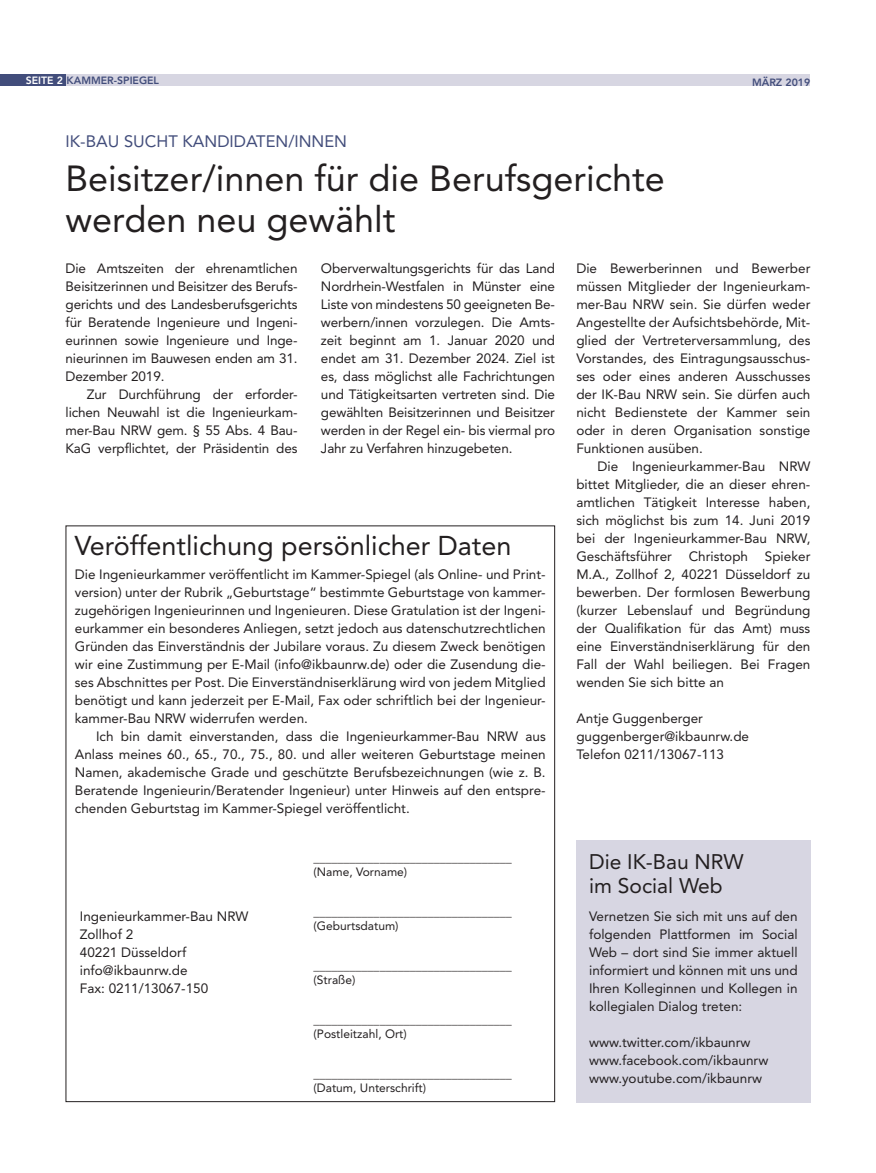
<style>
.page{position:relative;width:876px;height:1173px;background:#fff}
.page>*{position:absolute;margin:0;border:0;box-sizing:border-box;transform-origin:0 0}
.t1{font:36px/40.5px "Avenir LT Std";color:#231f20}
.t2{font:27px "Avenir LT Std";color:#231f20}
.t3{font:21px/24px "Avenir LT Std";color:#231f20}
.t4{font:16.5px "Avenir LT Std";color:#424d7b}
.t5{font:13.5px/18px "Avenir LT Std";color:#231f20;text-align:justify}
.t6{font:12px/13.5px "Avenir LT Std";color:#231f20}
.t7{font:800 10.5px "Avenir LT Std";color:#424d7b}
.s1{color:#fff}
</style>
<div class="page">
<div style="left:64px;top:75px;width:745px;height:11px;background:#d7d6e2"></div>
<div style="left:0;top:75px;width:65px;height:11px;background:#424d7b"></div>
<div style="left:576px;top:840px;width:234px;height:263px;background:#d7d6e2"></div>
<p class="t7" style="left:26px;top:74px;width:134px"><span class="s1">SEITE 2</span> KAMMER-SPIEGEL</p>
<p class="t7" style="left:751px;top:77px;width:60px">MÄRZ 2019</p>
<p class="t4" style="left:66px;top:132px;width:283px">IK-BAU SUCHT KANDIDATEN/INNEN</p>
<h1 class="t1" style="left:66px;top:159px;width:600px">Beisitzer/innen für die Berufsgerichte werden neu gewählt</h1>
<p class="t5" style="left:321px;top:260px;width:235px">Oberverwaltungsgerichts für das Land Nordrhein-Westfalen in Münster eine Liste von mindestens 50 geeigneten Be&shy;werbern/innen vorzulegen. Die Amts&shy;zeit beginnt am 1. Januar 2020 und endet am 31. Dezember 2024. Ziel ist es, dass möglichst alle Fachrichtungen und Tätigkeitsarten vertreten sind. Die gewählten Beisitzerinnen und Beisitzer werden in der Regel ein- bis viermal pro Jahr zu Verfahren hinzugebeten.</p>
<p class="t5" style="left:576px;top:260px;width:235px">Die Bewerberinnen und Bewerber müssen Mitglieder der Ingenieurkam&shy;mer-Bau NRW sein. Sie dürfen weder Angestellte der Aufsichtsbehörde, Mit&shy;glied der Vertreterversammlung, des Vorstandes, des Eintragungsausschus&shy;ses oder eines anderen Ausschusses der IK-Bau NRW sein. Sie dürfen auch nicht Bedienstete der Kammer sein oder in deren Organisation sonstige Funktionen ausüben.</p>
<p class="t5" style="left:576px;top:458px;width:235px;text-indent:21px">Die Ingenieurkammer-Bau NRW bittet Mitglieder, die an dieser ehren&shy;amtlichen Tätigkeit Interesse haben, sich möglichst bis zum 14. Juni 2019 bei der Ingenieurkammer-Bau NRW, Geschäftsführer Christoph Spieker M.A., Zollhof 2, 40221 Düsseldorf zu bewerben. Der formlosen Bewerbung (kurzer Lebenslauf und Begründung der Qualifikation für das Amt) muss eine Einverständniserklärung für den Fall der Wahl beiliegen. Bei Fragen wenden Sie sich bitte an</p>
<p class="t5" style="left:576px;top:710px;width:174px;text-align:left">Antje Guggenberger guggenberger@ikbaunrw.de<br>Telefon 0211/13067-113</p>
<p class="t5" style="left:66px;top:260px;width:233px">Die Amtszeiten der ehrenamtlichen Beisitzerinnen und Beisitzer des Berufs&shy;gerichts und des Landesberufsgerichts für Beratende Ingenieure und Ingeni&shy;eurinnen sowie Ingenieure und Inge&shy;nieurinnen im Bauwesen enden am 31.<br>Dezember 2019.</p>
<p class="t5" style="left:66px;top:386px;width:233px;text-indent:21px">Zur Durchführung der erforder&shy;lichen Neuwahl ist die Ingenieurkam&shy;mer-Bau NRW gem. § 55 Abs. 4 Bau-KaG verpflichtet, der Präsidentin des</p>
<h2 class="t2" style="left:75px;top:530px;width:438px">Veröffentlichung persönlicher Daten</h2>
<p class="t5" style="left:75px;top:566px;width:472px">Die Ingenieurkammer veröffentlicht im Kammer-Spiegel (als Online- und Print&shy;version) unter der Rubrik „Geburtstage“ bestimmte Geburtstage von kammer&shy;zugehörigen Ingenieurinnen und Ingenieuren. Diese Gratulation ist der Ingeni&shy;eurkammer ein besonderes Anliegen, setzt jedoch aus datenschutzrechtlichen Gründen das Einverständnis der Jubilare voraus. Zu diesem Zweck benötigen wir eine Zustimmung per E-Mail (info@ikbaunrw.de) oder die Zusendung die&shy;ses Abschnittes per Post. Die Einverständniserklärung wird von jedem Mitglied benötigt und kann jederzeit per E-Mail, Fax oder schriftlich bei der Ingenieur&shy;kammer-Bau NRW widerrufen werden.</p>
<p class="t5" style="left:75px;top:728px;width:472px;text-indent:21px">Ich bin damit einverstanden, dass die Ingenieurkammer-Bau NRW aus Anlass meines 60., 65., 70., 75., 80. und aller weiteren Geburtstage meinen Namen, akademische Grade und geschützte Berufsbezeichnungen (wie z. B.<br>Beratende Ingenieurin/Beratender Ingenieur) unter Hinweis auf den entspre&shy;chenden Geburtstag im Kammer-Spiegel veröffentlicht.</p>
<p class="t5" style="left:80px;top:908px;width:170px;text-align:left">Ingenieurkammer-Bau NRW<br>Zollhof 2<br>40221 Düsseldorf info@ikbaunrw.de<br>Fax: 0211/13067-150</p>
<p class="t6" style="left:313px;top:851px;width:199px">_________________________________ (Name, Vorname)</p>
<p class="t6" style="left:313px;top:905px;width:199px">_________________________________ (Geburtsdatum)</p>
<p class="t6" style="left:313px;top:959px;width:199px">_________________________________ (Straße)</p>
<p class="t6" style="left:313px;top:1013px;width:199px">_________________________________ (Postleitzahl, Ort)</p>
<p class="t6" style="left:313px;top:1067px;width:199px">_________________________________ (Datum, Unterschrift)</p>
<h3 class="t3" style="left:589px;top:849px;width:156px">Die IK-Bau NRW im Social Web</h3>
<p class="t5" style="left:589px;top:908px;width:210px">Vernetzen Sie sich mit uns auf den folgenden Plattformen im Social Web – dort sind Sie immer aktuell informiert und können mit uns und Ihren Kolleginnen und Kollegen in kollegialen Dialog treten:</p>
<p class="t5" style="left:589px;top:1034px;width:181px;text-align:left">www.twitter.com/ikbaunrw www.facebook.com/ikbaunrw www.youtube.com/ikbaunrw</p>
</div>
